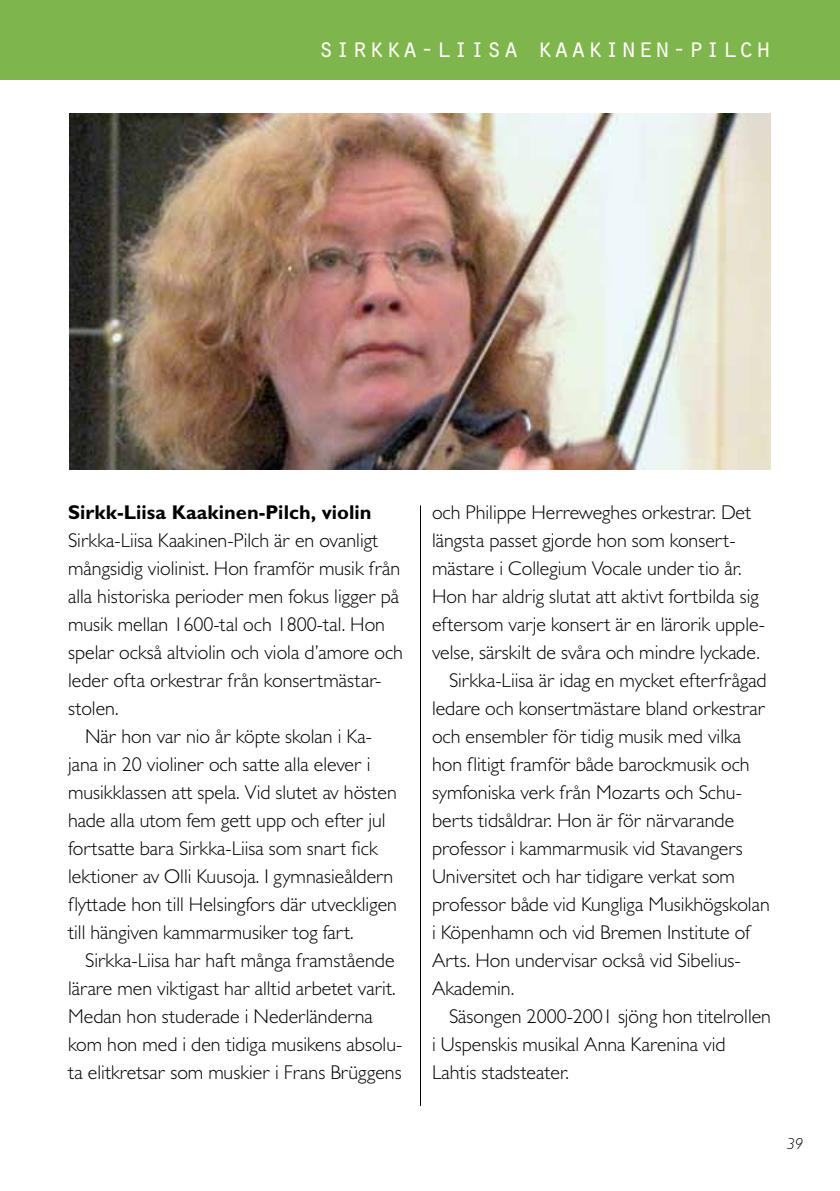
<style>
.page{position:relative;width:840px;height:1191px;background:#fff}
.page>*{position:absolute;margin:0;border:0;box-sizing:border-box;transform-origin:0 0}
.t1{font:28px "Orator Std";color:#fffef6}
.t2{font:300 20px "Gill Sans MT Pro";color:#000}
.t3{font:700 20px "Gill Sans MT Pro";color:#000}
.t4{font:italic 300 16px "Gill Sans MT Pro";color:#000}
</style>
<div class="page">
<div style="left:0;top:0;width:839px;height:79px;background:#7eb54c"></div>
<img style="left:69px;top:113px;width:701px;height:356px">
<hr style="left:420px;top:505px;width:1px;height:601px;background:#000">
<h1 class="t1" style="left:317px;top:27px;width:455px">sirkka-liisa kaakinen-pilch</h1>
<p class="t3" style="left:68px;top:500px;width:305px">Sirkk-Liisa Kaakinen-Pilch, violin</p>
<p class="t2" style="left:68px;top:528px;width:312px">Sirkka-Liisa Kaakinen-Pilch är en ovanligt</p>
<p class="t2" style="left:68px;top:556px;width:333px">mångsidig violinist. Hon framför musik från</p>
<p class="t2" style="left:68px;top:584px;width:332px">alla historiska perioder men fokus ligger på</p>
<p class="t2" style="left:68px;top:612px;width:318px">musik mellan 1600-tal och 1800-tal. Hon</p>
<p class="t2" style="left:68px;top:640px;width:336px">spelar också altviolin och viola d’amore och</p>
<p class="t2" style="left:68px;top:668px;width:314px">leder ofta orkestrar från konsertmästar-</p>
<p class="t2" style="left:68px;top:696px;width:52px">stolen.</p>
<p class="t2" style="left:85px;top:724px;width:287px">N är hon var nio år köpte skolan i Ka-</p>
<p class="t2" style="left:68px;top:752px;width:303px">jana in 20 violiner och satte alla elever i</p>
<p class="t2" style="left:68px;top:780px;width:330px">musikklassen att spela. Vid slutet av hösten</p>
<p class="t2" style="left:68px;top:808px;width:319px">hade alla utom fem gett upp och efter jul</p>
<p class="t2" style="left:68px;top:836px;width:311px">fortsatte bara Sirkka-Liisa som snart fick</p>
<p class="t2" style="left:68px;top:864px;width:326px">lektioner av Olli Kuusoja. I gymnasieåldern</p>
<p class="t2" style="left:68px;top:892px;width:330px">flyttade hon till Helsingfors där utveckligen</p>
<p class="t2" style="left:68px;top:920px;width:287px">till hängiven kammarmusiker tog fart.</p>
<p class="t2" style="left:85px;top:948px;width:311px">Sirkka-Liisa har haft många framstående</p>
<p class="t2" style="left:68px;top:976px;width:329px">lärare men viktigast har alltid arbetet varit.</p>
<p class="t2" style="left:68px;top:1004px;width:306px">Medan hon studerade i Nederländerna</p>
<p class="t2" style="left:68px;top:1032px;width:336px">kom hon med i den tidiga musikens absolu-</p>
<p class="t2" style="left:68px;top:1060px;width:335px">ta elitkretsar som muskier i Frans Brüggens</p>
<p class="t2" style="left:432px;top:500px;width:321px">och Philippe Herreweghes orkestrar. Det</p>
<p class="t2" style="left:432px;top:528px;width:303px">längsta passet gjorde hon som konsert-</p>
<p class="t2" style="left:432px;top:556px;width:311px">mästare i Collegium Vocale under tio år.</p>
<p class="t2" style="left:432px;top:584px;width:328px">Hon har aldrig slutat att aktivt fortbilda sig</p>
<p class="t2" style="left:432px;top:612px;width:334px">eftersom varje konsert är en lärorik upple-</p>
<p class="t2" style="left:432px;top:640px;width:329px">velse, särskilt de svåra och mindre lyckade.</p>
<p class="t2" style="left:449px;top:668px;width:319px">Sirkka-Liisa är idag en mycket efterfrågad</p>
<p class="t2" style="left:432px;top:696px;width:335px">ledare och konsertmästare bland orkestrar</p>
<p class="t2" style="left:432px;top:724px;width:310px">och ensembler för tidig musik med vilka</p>
<p class="t2" style="left:432px;top:752px;width:319px">hon flitigt framför både barockmusik och</p>
<p class="t2" style="left:432px;top:780px;width:311px">symfoniska verk från Mozarts och Schu-</p>
<p class="t2" style="left:432px;top:808px;width:303px">berts tidsåldrar. Hon är för närvarande</p>
<p class="t2" style="left:432px;top:836px;width:312px">professor i kammarmusik vid Stavangers</p>
<p class="t2" style="left:432px;top:864px;width:304px">Universitet och har tidigare verkat som</p>
<p class="t2" style="left:432px;top:892px;width:339px">professor både vid Kungliga Musikhögskolan</p>
<p class="t2" style="left:432px;top:920px;width:320px">i Köpenhamn och vid Bremen I nstitute of</p>
<p class="t2" style="left:432px;top:948px;width:310px">Arts. Hon undervisar också vid Sibelius-</p>
<p class="t2" style="left:432px;top:976px;width:84px">Akademin.</p>
<p class="t2" style="left:449px;top:1004px;width:323px">Säsongen 2000-2001 sjöng hon titelrollen</p>
<p class="t2" style="left:432px;top:1032px;width:295px">i Uspenskis musikal Anna Karenina vid</p>
<p class="t2" style="left:432px;top:1060px;width:138px">Lahtis stadsteater.</p>
<p class="t4" style="left:786px;top:1134px;width:18px">39</p>
</div>
